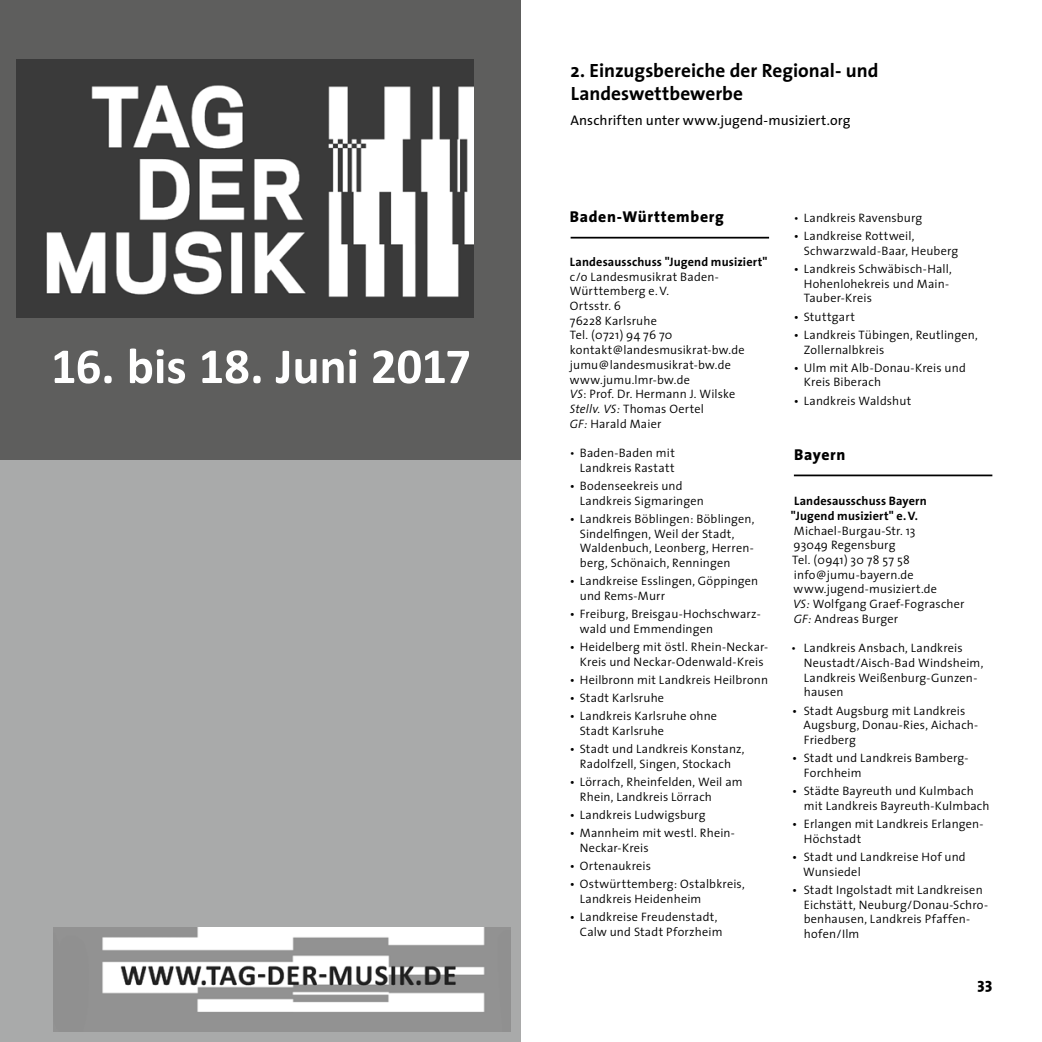
<style>
.page{position:relative;width:1042px;height:1042px;background:#fff}
.page>*{position:absolute;margin:0;border:0;box-sizing:border-box;transform-origin:0 0}
.t1{font:700 50.75px "Calibri";letter-spacing:-.005em;color:#fff}
.t2{font:700 19.25px/23.1px "The Sans";color:#000}
.t3{font:800 15.75px "The Sans";letter-spacing:.045em;color:#000}
.t4{font:14px "The Sans";letter-spacing:.01em;color:#000}
.t5{font:300 12.25px/14.7px "The Sans";letter-spacing:.015em;color:#000}
.t6{font:700 12.25px/14.7px "The Sans";letter-spacing:.015em;color:#000}
.s1{font-style:italic}
.s2{font-weight:400}
</style>
<div class="page">
<div style="left:0;top:460px;width:521px;height:582px;background:#a9aaaa"></div>
<div style="left:0;top:0;width:521px;height:460px;background:#5e5e5d"></div>
<img style="left:16px;top:59px;width:457px;height:258px">
<hr style="left:570px;top:237px;width:199px;height:1px;background:#000">
<hr style="left:794px;top:474px;width:198px;height:2px;background:#000">
<img style="left:53px;top:927px;width:457px;height:104px">
<h1 class="t1" style="left:51px;top:334px;width:422px">16. bis 18. Juni 2017</h1>
<h2 class="t2" style="left:570px;top:58px;width:309px">2. Einzugsbereiche der Regional- und<br>Landeswettbewerbe</h2>
<p class="t4" style="left:570px;top:108px;width:282px">Anschriften unter www.jugend-musiziert.org</p>
<p class="t3" style="left:570px;top:203px;width:156px">Baden-Württemberg</p>
<p class="t6" style="left:570px;top:254px;width:199px">Landesausschuss "Jugend musiziert"</p>
<p class="t5" style="left:570px;top:269px;width:176px">c/o Landesmusikrat Baden-<br>Württemberg e.V.<br>Ortsstr. 6<br>76228 Karlsruhe<br>Tel. (0721) 94 76 70 kontakt@landesmusikrat-bw.de jumu@landesmusikrat-bw.de www.jumu.lmr-bw.de<br><span class="s1">VS</span>: Prof. Dr. Hermann J. Wilske<br><span class="s1">Stellv. VS:</span> Thomas Oertel<br><span class="s1">GF:</span> Harald Maier</p>
<p class="t5" style="left:570px;top:445px;width:106px;text-align:right">• Baden-Baden mit<br>Landkreis Rastatt</p>
<p class="t5" style="left:580px;top:478px;width:125px;text-indent:-10px"><span class="s2">•</span> Bodenseekreis und<br>Landkreis Sigmaringen</p>
<p class="t5" style="left:580px;top:511px;width:176px;text-indent:-10px"><span class="s2">•</span> Landkreis Böblingen: Böblingen,<br>Sindelfingen, Weil der Stadt,<br>Waldenbuch, Leonberg, Herren&shy;berg, Schönaich, Renningen</p>
<p class="t5" style="left:580px;top:573px;width:180px;text-indent:-10px"><span class="s2">•</span> Landkreise Esslingen, Göppingen und Rems-Murr</p>
<p class="t5" style="left:580px;top:606px;width:182px;text-indent:-10px"><span class="s2">•</span> Freiburg, Breisgau-Hochschwarz&shy;wald und Emmendingen</p>
<p class="t5" style="left:570px;top:639px;width:200px;text-align:center"><span class="s2">•</span> Heidelberg mit östl. Rhein-Neckar-<br>Kreis und Neckar-Odenwald-Kreis</p>
<p class="t5" style="left:570px;top:672px;width:200px"><span class="s2">•</span> Heilbronn mit Landkreis Heilbronn</p>
<p class="t5" style="left:570px;top:690px;width:96px"><span class="s2">•</span> Stadt Karlsruhe</p>
<p class="t5" style="left:580px;top:708px;width:139px;text-indent:-10px"><span class="s2">•</span> Landkreis Karlsruhe ohne<br>Stadt Karlsruhe</p>
<p class="t5" style="left:570px;top:741px;width:176px;text-align:center"><span class="s2">•</span> Stadt und Landkreis Konstanz,<br>Radolfzell, Singen, Stockach</p>
<p class="t5" style="left:580px;top:774px;width:164px;text-indent:-10px"><span class="s2">•</span> Lörrach, Rheinfelden, Weil am<br>Rhein, Landkreis Lörrach</p>
<p class="t5" style="left:570px;top:807px;width:137px"><span class="s2">•</span> Landkreis Ludwigsburg</p>
<p class="t5" style="left:580px;top:825px;width:157px;text-indent:-10px"><span class="s2">•</span> Mannheim mit westl. Rhein-<br>Neckar-Kreis</p>
<p class="t5" style="left:570px;top:858px;width:83px"><span class="s2">•</span> Ortenaukreis</p>
<p class="t5" style="left:580px;top:876px;width:166px;text-indent:-10px"><span class="s2">•</span> Ostwürttemberg: Ostalbkreis,<br>Landkreis Heidenheim</p>
<p class="t5" style="left:580px;top:909px;width:144px;text-indent:-10px"><span class="s2">•</span> Landkreise Freudenstadt,<br>Calw und Stadt Pforzheim</p>
<p class="t5" style="left:794px;top:210px;width:130px">• Landkreis Ravensburg</p>
<p class="t5" style="left:804px;top:228px;width:156px;text-indent:-10px"><span class="s2">•</span> Landkreise Rottweil,<br>Schwarzwald-Baar, Heuberg</p>
<p class="t5" style="left:804px;top:261px;width:149px;text-indent:-10px"><span class="s2">•</span> Landkreis Schwäbisch-Hall,<br>Hohenlohekreis und Main-<br>Tauber-Kreis</p>
<p class="t5" style="left:794px;top:309px;width:63px"><span class="s2">•</span> Stuttgart</p>
<p class="t5" style="left:804px;top:327px;width:175px;text-indent:-10px"><span class="s2">•</span> Landkreis Tübingen, Reutlingen,<br>Zollernalbkreis</p>
<p class="t5" style="left:804px;top:360px;width:164px;text-indent:-10px"><span class="s2">•</span> Ulm mit Alb-Donau-Kreis und<br>Kreis Biberach</p>
<p class="t5" style="left:794px;top:393px;width:119px"><span class="s2">•</span> Landkreis Waldshut</p>
<p class="t3" style="left:794px;top:441px;width:53px">Bayern</p>
<p class="t6" style="left:791px;top:493px;width:137px">Landesausschuss Bayern "Jugend musiziert" e.V.</p>
<p class="t5" style="left:792px;top:523px;width:174px">Michael-Burgau-Str. 13<br>93049 Regensburg<br>Tel. (0941) 30 78 57 58 info@jumu-bayern.de www.jugend-musiziert.de<br><span class="s1">VS:</span> Wolfgang Graef-Fograscher<br><span class="s1">GF:</span> Andreas Burger</p>
<p class="t5" style="left:804px;top:640px;width:181px;text-indent:-13px">• Landkreis Ansbach, Landkreis<br>Neustadt/Aisch-Bad Windsheim,<br>Landkreis Weißenburg-Gunzen&shy;hausen</p>
<p class="t5" style="left:803px;top:703px;width:176px;text-indent:-11px"><span class="s2">•</span> Stadt Augsburg mit Landkreis<br>Augsburg, Donau-Ries, Aichach-<br>Friedberg</p>
<p class="t5" style="left:804px;top:750px;width:166px;text-indent:-12px"><span class="s2">•</span> Stadt und Landkreis Bamberg-<br>Forchheim</p>
<p class="t5" style="left:804px;top:783px;width:187px;text-indent:-12px"><span class="s2">•</span> Städte Bayreuth und Kulmbach mit Landkreis Bayreuth-Kulmbach</p>
<p class="t5" style="left:804px;top:816px;width:181px;text-indent:-12px"><span class="s2">•</span> Erlangen mit Landkreis Erlangen-<br>Höchstadt</p>
<p class="t5" style="left:803px;top:849px;width:164px;text-indent:-11px"><span class="s2">•</span> Stadt und Landkreise Hof und<br>Wunsiedel</p>
<p class="t5" style="left:804px;top:882px;width:186px;text-indent:-12px"><span class="s2">•</span> Stadt Ingolstadt mit Landkreisen<br>Eichstätt, Neuburg/Donau-Schro&shy;benhausen, Landkreis Pfaffen&shy;hofen/Ilm</p>
<p class="t3" style="left:977px;top:970px;width:16px">33</p>
</div>
